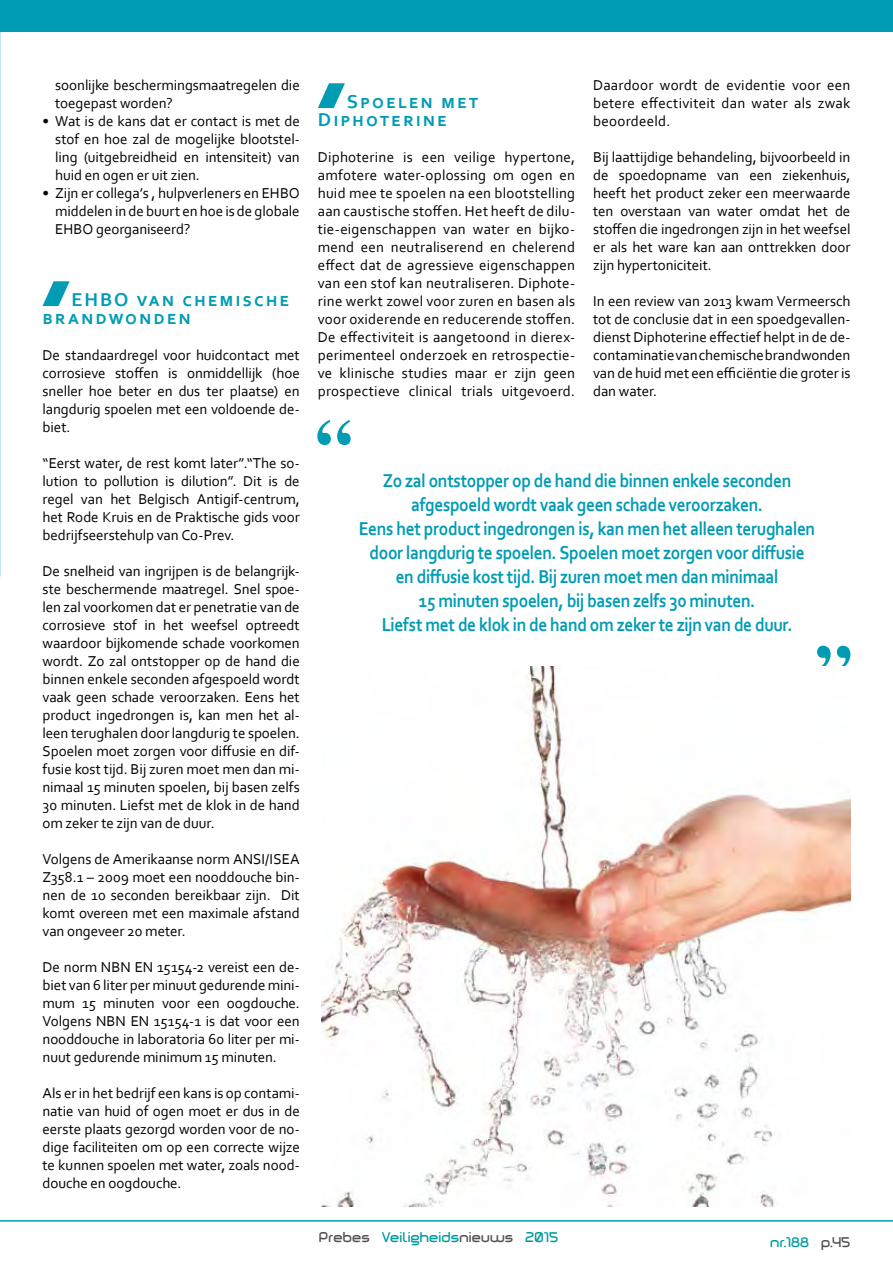
<style>
.page{position:relative;width:893px;height:1263px;background:#fff}
.page>*{position:absolute;margin:0;border:0;box-sizing:border-box;transform-origin:0 0}
.t1{font:700 19.5px/24px "Corbel";letter-spacing:-.02em;color:#009cb4;text-align:center;scale:.89 1}
.t2{font:700 19.5px/18px "Corbel";letter-spacing:.105em;color:#009cb4}
.t3{font:700 19.5px/18px "Corbel";letter-spacing:.1em;color:#009cb4}
.t4{font:15px/18px "Corbel";letter-spacing:-.005em;color:#000;text-align:justify}
.t5{font:13.65px "Marilou";letter-spacing:.01em;color:#009a9d}
.s1{color:#53504e}
.s2{font-family:"Corbel";font-weight:700;color:#fff}
</style>
<div class="page">
<img style="left:0;top:0;width:1px;height:576px">
<svg style="left:43px;top:281px;width:27px;height:25px"></svg>
<svg style="left:318px;top:83px;width:27px;height:25px"></svg>
<svg style="left:317px;top:420px;width:34px;height:25px"></svg>
<svg style="left:817px;top:646px;width:33px;height:20px"></svg>
<img style="left:322px;top:666px;width:528px;height:540px">
<hr style="left:0;top:1220px;width:893px;height:1px;background:#009cb4">
<div style="left:0;top:0;width:893px;height:32px;background:#009cb4"></div>
<p class="t4" style="left:55px;top:76px;width:246px">soonlijke beschermingsmaatregelen die toegepast worden?</p>
<p class="t4" style="left:55px;top:112px;width:246px;text-indent:-13px">• Wat is de kans dat er contact is met de stof en hoe zal de mogelijke blootstel&shy;ling (uitgebreidheid en intensiteit) van huid en ogen er uit zien.</p>
<p class="t4" style="left:55px;top:184px;width:246px;text-indent:-13px">• Zijn er collega’s , hulpverleners en EHBO middelen in de buurt en hoe is de globale EHBO georganiseerd?</p>
<h1 class="t2" style="left:43px;top:290px;width:248px;text-indent:29px">EHBO van chemische brandwonden</h1>
<p class="t4" style="left:43px;top:346px;width:259px">De standaardregel voor huidcontact met corrosieve stoffen is onmiddellijk (hoe sneller hoe beter en dus ter plaatse) en langdurig spoelen met een voldoende de&shy;biet.</p>
<p class="t4" style="left:43px;top:454px;width:259px">“Eerst water, de rest komt later”.“The so&shy;lution to pollution is dilution”. Dit is de regel van het Belgisch Antigif-centrum, het Rode Kruis en de Praktische gids voor bedrijfseerstehulp van Co-Prev.</p>
<p class="t4" style="left:43px;top:562px;width:259px">De snelheid van ingrijpen is de belangrijk&shy;ste beschermende maatregel. Snel spoe&shy;len zal voorkomen dat er penetratie van de corrosieve stof in het weefsel optreedt waardoor bijkomende schade voorkomen wordt. Zo zal ontstopper op de hand die binnen enkele seconden afgespoeld wordt vaak geen schade veroorzaken. Eens het product ingedrongen is, kan men het al&shy;leen terughalen door langdurig te spoelen.<br>Spoelen moet zorgen voor diffusie en dif&shy;fusie kost tijd. Bij zuren moet men dan mi&shy;nimaal 15 minuten spoelen, bij basen zelfs 30 minuten. Liefst met de klok in de hand om zeker te zijn van de duur.</p>
<p class="t4" style="left:43px;top:850px;width:259px">Volgens de Amerikaanse norm ANSI/ISEA Z358.1 – 2009 moet een nooddouche bin&shy;nen de 10 seconden bereikbaar zijn. Dit komt overeen met een maximale afstand van ongeveer 20 meter.</p>
<p class="t4" style="left:43px;top:958px;width:259px">De norm NBN EN 15154-2 vereist een de&shy;biet van 6 liter per minuut gedurende mini&shy;mum 15 minuten voor een oogdouche.<br>Volgens NBN EN 15154-1 is dat voor een nooddouche in laboratoria 60 liter per mi&shy;nuut gedurende minimum 15 minuten.</p>
<p class="t4" style="left:43px;top:1084px;width:259px">Als er in het bedrijf een kans is op contami&shy;natie van huid of ogen moet er dus in de eerste plaats gezorgd worden voor de no&shy;dige faciliteiten om op een correcte wijze te kunnen spoelen met water, zoals nood&shy;douche en oogdouche.</p>
<h1 class="t3" style="left:318px;top:92px;width:160px;text-indent:29px">Spoelen met<br>Diphoterine</h1>
<p class="t4" style="left:318px;top:148px;width:259px">Diphoterine is een veilige hypertone, amfotere water-oplossing om ogen en huid mee te spoelen na een blootstelling aan caustische stoffen. Het heeft de dilu&shy;tie-eigenschappen van water en bijko&shy;mend een neutraliserend en chelerend effect dat de agressieve eigenschappen van een stof kan neutraliseren. Diphote&shy;rine werkt zowel voor zuren en basen als voor oxiderende en reducerende stoffen.<br>De effectiviteit is aangetoond in dierex&shy;perimenteel onderzoek en retrospectie&shy;ve klinische studies maar er zijn geen prospectieve clinical trials uitgevoerd.</p>
<p class="t4" style="left:593px;top:76px;width:259px">Daardoor wordt de evidentie voor een betere effectiviteit dan water als zwak beoordeeld.</p>
<p class="t4" style="left:593px;top:148px;width:259px">Bij laattijdige behandeling, bijvoorbeeld in de spoedopname van een ziekenhuis, heeft het product zeker een meerwaarde ten overstaan van water omdat het de stoffen die ingedrongen zijn in het weefsel er als het ware kan aan onttrekken door zijn hypertoniciteit.</p>
<p class="t4" style="left:593px;top:292px;width:259px">In een review van 2013 kwam Vermeersch tot de conclusie dat in een spoedgevallen&shy;dienst Diphoterine effectief helpt in de de&shy;contaminatie van chemische brandwonden van de huid met een efficiëntie die groter is dan water.</p>
<p class="t1" style="left:359px;top:468px;width:514px">Zo zal ontstopper op de hand die binnen enkele seconden afgespoeld wordt vaak geen schade veroorzaken.<br>Eens het product ingedrongen is, kan men het alleen terughalen door langdurig te spoelen. Spoelen moet zorgen voor diffusie en diffusie kost tijd. Bij zuren moet men dan minimaal<br>15 minuten spoelen, bij basen zelfs 30 minuten.<br>Liefst met de klok in de hand om zeker te zijn van de duur.</p>
<p class="t5" style="left:319px;top:1228px;width:241px"><span class="s1">Prebes</span> <span class="s2">/</span> Veiligheids<span class="s1">nieuws</span> <span class="s2">/</span> 2015</p>
<p class="t5" style="left:770px;top:1233px;width:82px">nr.188 <span class="s2">/</span> <span class="s1">p.45</span></p>
</div>
